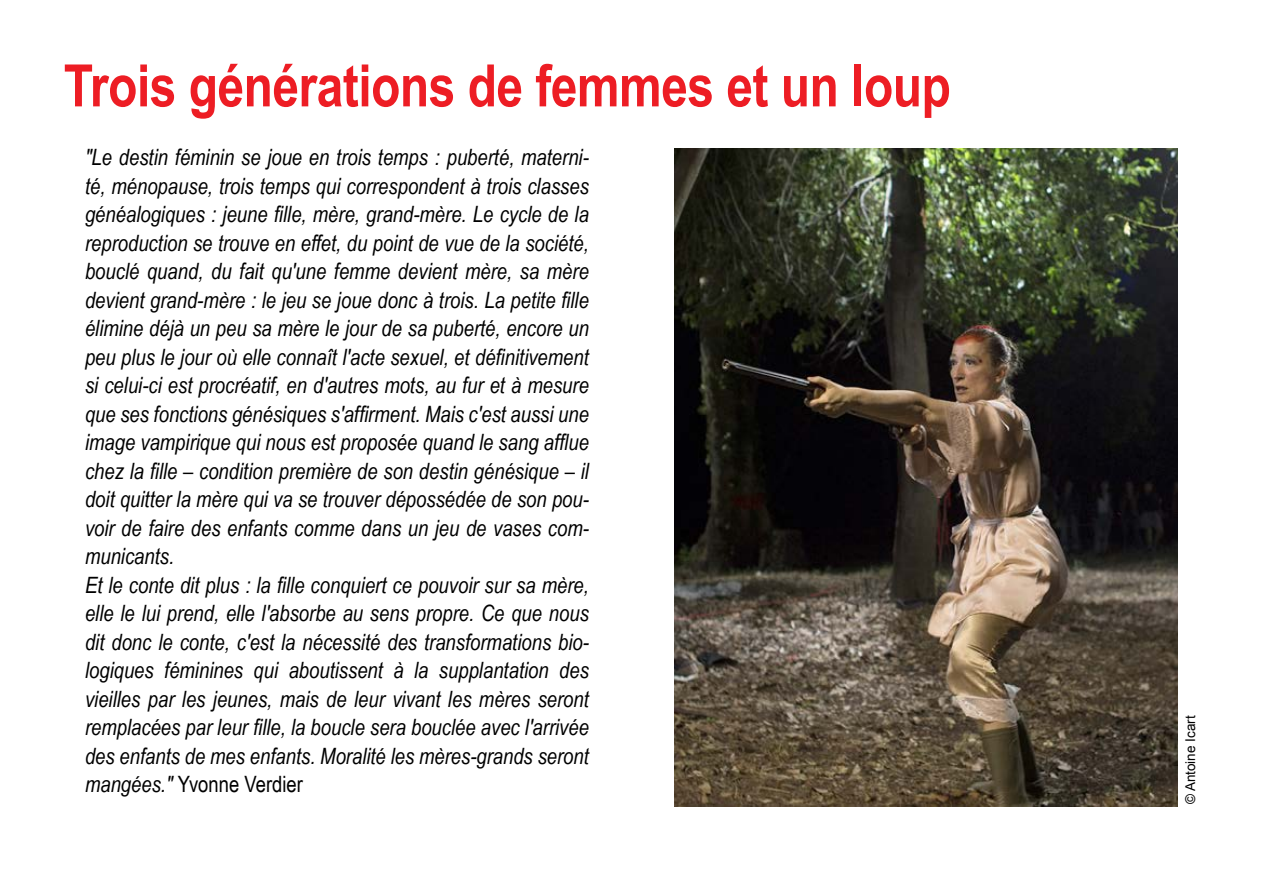
<style>
.page{position:relative;width:1263px;height:893px;background:#fff}
.page>*{position:absolute;margin:0;border:0;box-sizing:border-box;transform-origin:0 0}
.t1{font:700 58.5px "Arial Narrow";letter-spacing:-.01em;color:#ed1d24}
.t2{font:italic 22.5px/28.5px "Arial Narrow";color:#000}
.t3{font:13.5px "Arial";color:#000}
.s1{font-style:normal}
</style>
<div class="page">
<img style="left:674px;top:149px;width:504px;height:658px">
<h1 class="t1" style="left:64px;top:41px;width:888px">Trois générations de femmes et un loup</h1>
<p class="t2" style="left:85px;top:143px;width:505px">"Le destin féminin se joue en trois temps : puberté, materni&shy;té, ménopause, trois temps qui correspondent à trois classes généalogiques : jeune fille, mère, grand-mère. Le cycle de la reproduction se trouve en effet, du point de vue de la société, bouclé quand, du fait qu'une femme devient mère, sa mère devient grand-mère : le jeu se joue donc à trois. La petite fille élimine déjà un peu sa mère le jour de sa puberté, encore un peu plus le jour où elle connaît l'acte sexuel, et définitivement si celui-ci est procréatif, en d'autres mots, au fur et à mesure que ses fonctions génésiques s'affirment. Mais c'est aussi une image vampirique qui nous est proposée quand le sang afflue chez la fille – condition première de son destin génésique – il doit quitter la mère qui va se trouver dépossédée de son pou&shy;voir de faire des enfants comme dans un jeu de vases com&shy;municants.<br>Et le conte dit plus : la fille conquiert ce pouvoir sur sa mère, elle le lui prend, elle l'absorbe au sens propre. Ce que nous dit donc le conte, c'est la nécessité des transformations bio&shy;logiques féminines qui aboutissent à la supplantation des vieilles par les jeunes, mais de leur vivant les mères seront remplacées par leur fille, la boucle sera bouclée avec l'arrivée des enfants de mes enfants. Moralité les mères-grands seront mangées." <span class="s1">Yvonne Verdier</span></p>
<p class="t3" style="left:1181px;top:804px;width:90px;rotate:-90deg">© Antoine Icart</p>
</div>
